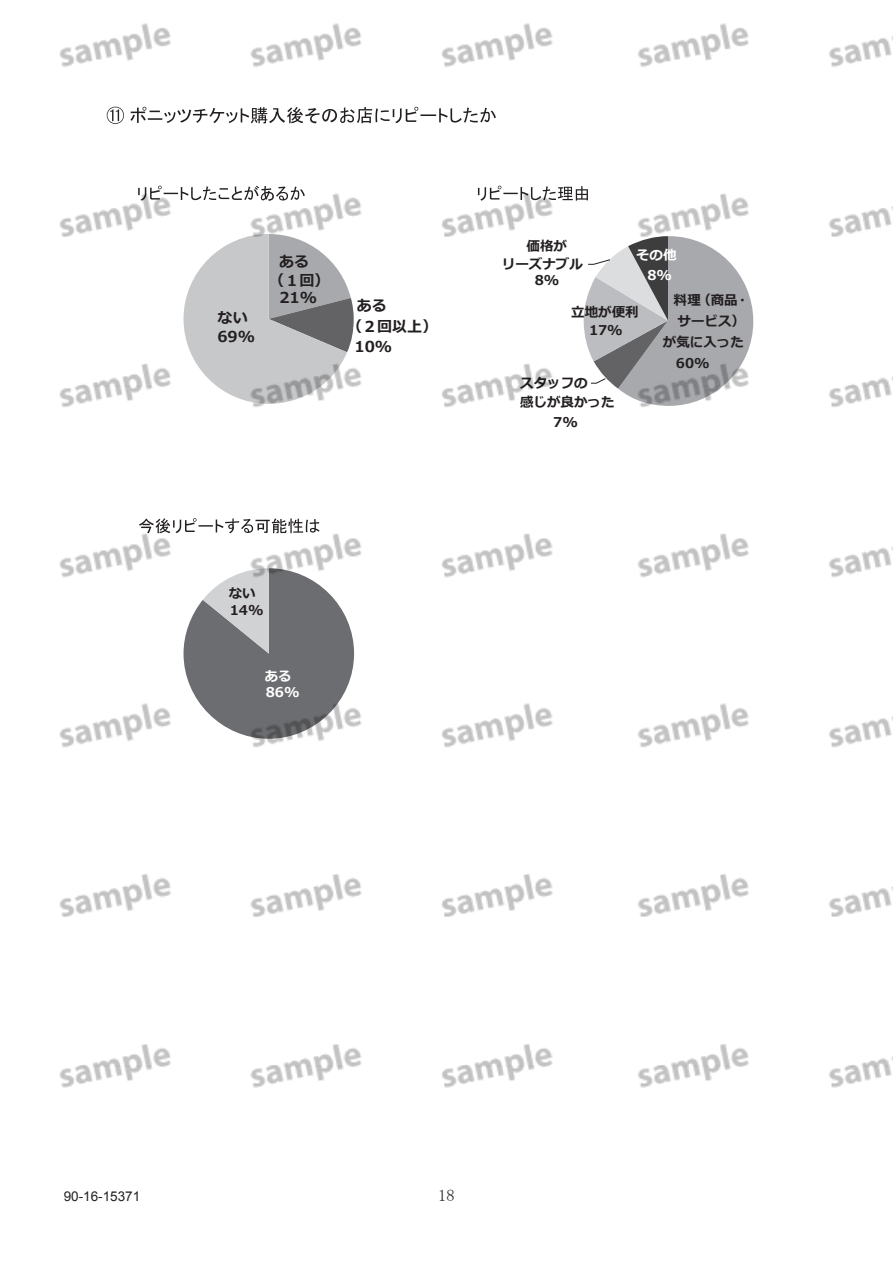
<style>
.page{position:relative;width:893px;height:1263px;background:#fff}
.page>*{position:absolute;margin:0;border:0;box-sizing:border-box;transform-origin:0 0}
.t1{font:16.5px "MS Mincho";color:#231f20}
.t2{font:700 15px/18.9px "Meiryo";color:#231f20}
.t3{font:700 13.5px/16.2px "Meiryo";color:#231f20}
.t4{font:13.5px "Arial";color:#231f20}
.t5{font:700 13.5px/16.2px "Meiryo";color:#fff}
</style>
<div class="page">
<img style="left:59px;top:23px;width:834px;height:1065px">
<p class="t2" style="left:217px;top:308px;width:39px">ない<br>69%</p>
<p class="t2" style="left:269px;top:252px;width:62px;text-indent:10px">ある<br>（１回）</p>
<p class="t2" style="left:279px;top:289px;width:39px">21%</p>
<p class="t2" style="left:357px;top:297px;width:32px">ある</p>
<p class="t2" style="left:347px;top:318px;width:92px">（２回以上）</p>
<p class="t2" style="left:354px;top:338px;width:39px">10%</p>
<p class="t3" style="left:229px;top:586px;width:36px">ない<br>14%</p>
<p class="t5" style="left:265px;top:669px;width:36px">ある<br>86%</p>
<p class="t3" style="left:502px;top:238px;width:82px;line-height:17.5px;text-indent:25px">価格がリーズナブル</p>
<p class="t3" style="left:535px;top:273px;width:26px">8%</p>
<p class="t5" style="left:636px;top:246px;width:42px;line-height:20px;text-align:center">その他<br>8%</p>
<p class="t3" style="left:571px;top:304px;width:69px;line-height:18px;text-align:center">立地が便利<br>17%</p>
<p class="t3" style="left:520px;top:376px;width:69px">スタッフの</p>
<p class="t3" style="left:520px;top:395px;width:96px">感じが良かった</p>
<p class="t3" style="left:553px;top:415px;width:26px">7%</p>
<p class="t3" style="left:674px;top:293px;width:77px">料理（商品・</p>
<p class="t3" style="left:676px;top:332px;width:69px;line-height:21px;text-indent:-13px">が気に入った<br>60%</p>
<p class="t3" style="left:678px;top:314px;width:69px">サービス）</p>
<p class="t4" style="left:64px;top:1187px;width:78px">90-16-15371</p>
<p class="t1" style="left:438px;top:1187px;width:18px">18</p>
</div>
